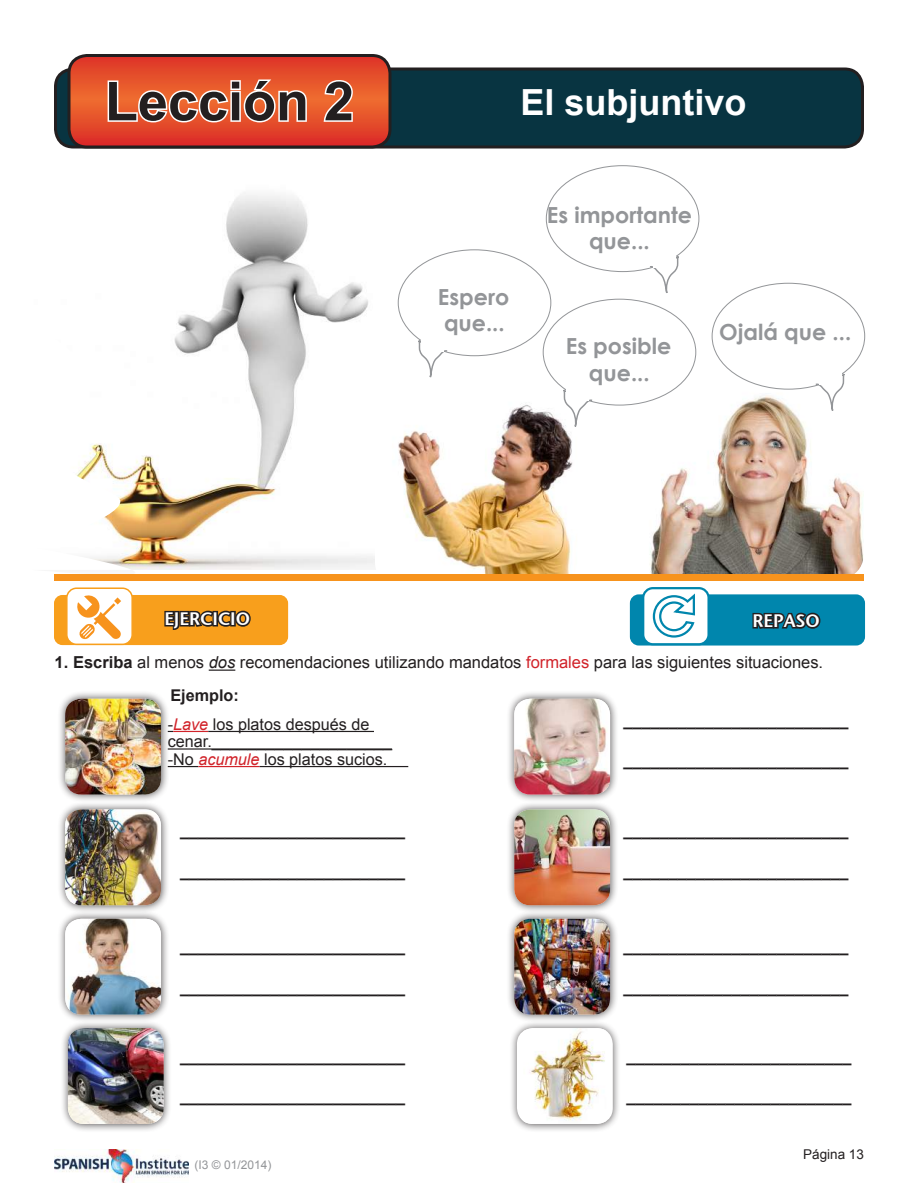
<style>
.page{position:relative;width:918px;height:1188px;background:#fff}
.page>*{position:absolute;margin:0;border:0;box-sizing:border-box;transform-origin:0 0}
.t1{font:700 54px "Arial";color:#231f20}
.t2{font:700 36px "Arial";color:#fff}
.t3{font:700 22.2px/26.5px "Century Gothic";color:#939598;text-align:center}
.t4{font:18px "Stone Sans Sem ITCTT Semi";color:#fff}
.t5{font:16.5px "Arial";color:#231f20}
.t6{font:700 16.2px "Arial";color:#231f20}
.t7{font:16.2px/17.5px "Arial";color:#231f20}
.t8{font:13.5px "Arial";color:#231f20}
.t9{font:12px "Arial";color:#939598}
.s1{font-weight:700}
.s2{font-style:italic}
.s3{color:#d1232a}
.s4{font-style:italic;color:#d1232a}
</style>
<div class="page">
<img style="left:54px;top:1149px;width:135px;height:34px">
<div style="left:56px;top:69px;width:806px;height:78px;background:#083441;border-radius:18px"></div>
<div style="left:54px;top:68px;width:810px;height:80px;border:3px solid #231f20;border-radius:18px"></div>
<div style="left:68px;top:54px;width:324px;height:94px;border:3px solid #231f20;border-radius:18px"></div>
<svg style="left:69px;top:56px;width:321px;height:91px"></svg>
<div style="left:631px;top:596px;width:233px;height:48px;background:#0086ad;border-radius:8px"></div>
<div style="left:630px;top:594px;width:235px;height:52px;border:3px solid #0086ad;border-radius:8px"></div>
<div style="left:643px;top:588px;width:66px;height:56px;background:#fff;border-radius:10px"></div>
<div style="left:642px;top:587px;width:68px;height:58px;border:2px solid #0086ad;border-radius:10px"></div>
<svg style="left:652px;top:593px;width:43px;height:45px"></svg>
<svg style="left:752px;top:612px;width:69px;height:17px"></svg>
<div style="left:55px;top:596px;width:232px;height:48px;background:#f89f1c;border-radius:8px"></div>
<div style="left:54px;top:595px;width:234px;height:50px;border:2px solid #f89f1c;border-radius:8px"></div>
<div style="left:67px;top:588px;width:65px;height:56px;background:#fff;border-radius:10px"></div>
<div style="left:66px;top:587px;width:67px;height:58px;border:2px solid #f89f1c;border-radius:10px"></div>
<svg style="left:164px;top:610px;width:87px;height:20px"></svg>
<svg style="left:77px;top:595px;width:44px;height:45px"></svg>
<hr style="left:173px;top:731px;width:35px;height:1px;background:#d1232a">
<hr style="left:208px;top:731px;width:166px;height:1px;background:#231f20">
<hr style="left:168px;top:748px;width:224px;height:2px;background:#231f20">
<hr style="left:168px;top:766px;width:30px;height:1px;background:#231f20">
<hr style="left:198px;top:766px;width:62px;height:1px;background:#d1232a">
<hr style="left:260px;top:766px;width:148px;height:1px;background:#231f20">
<div style="left:57px;top:691px;width:112px;height:112px;background:#231f20;opacity:.75"></div>
<img style="left:65px;top:699px;width:96px;height:96px">
<div style="left:506px;top:801px;width:112px;height:113px;background:#231f20;opacity:.75"></div>
<img style="left:514px;top:809px;width:96px;height:96px">
<div style="left:57px;top:911px;width:112px;height:112px;background:#231f20;opacity:.75"></div>
<img style="left:65px;top:919px;width:96px;height:96px">
<div style="left:506px;top:691px;width:112px;height:112px;background:#231f20;opacity:.75"></div>
<img style="left:514px;top:699px;width:96px;height:96px">
<div style="left:57px;top:801px;width:112px;height:113px;background:#231f20;opacity:.75"></div>
<img style="left:65px;top:809px;width:96px;height:96px">
<div style="left:506px;top:911px;width:112px;height:112px;background:#231f20;opacity:.75"></div>
<img style="left:514px;top:919px;width:96px;height:96px">
<svg style="left:209px;top:670px;width:26px;height:1px"></svg>
<div style="left:60px;top:1020px;width:112px;height:112px;background:#231f20;opacity:.75"></div>
<img style="left:68px;top:1028px;width:96px;height:96px">
<div style="left:509px;top:1020px;width:112px;height:112px;background:#231f20;opacity:.75"></div>
<div style="left:517px;top:1028px;width:96px;height:96px;background:#fff;border-radius:16px"></div>
<img style="left:523px;top:1028px;width:83px;height:96px">
<img style="left:55px;top:193px;width:320px;height:378px">
<img style="left:398px;top:368px;width:173px;height:206px">
<img style="left:638px;top:382px;width:225px;height:192px">
<svg style="left:417px;top:339px;width:32px;height:112px"></svg>
<div style="left:421px;top:338px;width:22px;height:13px;background:#fff"></div>
<svg style="left:562px;top:389px;width:32px;height:111px"></svg>
<div style="left:566px;top:388px;width:22px;height:13px;background:#fff"></div>
<svg style="left:814px;top:373px;width:32px;height:111px"></svg>
<div style="left:819px;top:372px;width:23px;height:13px;background:#fff"></div>
<svg style="left:648px;top:255px;width:33px;height:67px"></svg>
<div style="left:654px;top:254px;width:22px;height:13px;background:#fff"></div>
<div style="left:54px;top:574px;width:810px;height:6px;background:#f7931d"></div>
<h1 class="t1" style="left:105px;top:66px;width:251px">Lección 2</h1>
<h2 class="t2" style="left:520px;top:78px;width:228px">El subjuntivo</h2>
<h3 class="t3" style="left:438px;top:283px;width:73px;text-align:left">Espero que...</h3>
<h3 class="t3" style="left:547px;top:201px;width:146px">Es importante que...</h3>
<h3 class="t3" style="left:566px;top:332px;width:107px">Es posible que...</h3>
<h3 class="t3" style="left:719px;top:318px;width:134px">Ojalá que ...</h3>
<p class="t4" style="left:164px;top:604px;width:87px">EJERCICIO</p>
<p class="t4" style="left:752px;top:606px;width:69px">REPASO</p>
<p class="t5" style="left:55px;top:652px;width:770px"><span class="s1">1. Escriba</span> al menos <span class="s2">dos</span> recomendaciones utilizando mandatos <span class="s3">formales</span> para las siguientes situaciones.</p>
<p class="t6" style="left:170px;top:685px;width:70px">Ejemplo:</p>
<p class="t7" style="left:168px;top:715px;width:226px">-<span class="s4">Lave</span> los platos después de cenar.____________________ -No <span class="s4">acumule</span> los platos sucios.</p>
<p class="t6" style="left:180px;top:820px;width:227px">_________________________</p>
<p class="t6" style="left:180px;top:861px;width:227px">_________________________</p>
<p class="t6" style="left:180px;top:936px;width:227px">_________________________</p>
<p class="t6" style="left:180px;top:976px;width:227px">_________________________</p>
<p class="t6" style="left:180px;top:1045px;width:227px">_________________________</p>
<p class="t6" style="left:180px;top:1086px;width:227px">_________________________</p>
<p class="t9" style="left:195px;top:1157px;width:78px">(I3 © 01/2014)</p>
<p class="t6" style="left:623px;top:709px;width:227px">_________________________</p>
<p class="t6" style="left:623px;top:750px;width:227px">_________________________</p>
<p class="t6" style="left:623px;top:820px;width:227px">_________________________</p>
<p class="t6" style="left:623px;top:861px;width:227px">_________________________</p>
<p class="t6" style="left:623px;top:936px;width:227px">_________________________</p>
<p class="t6" style="left:623px;top:976px;width:227px">_________________________</p>
<p class="t6" style="left:626px;top:1045px;width:227px">_________________________</p>
<p class="t6" style="left:626px;top:1086px;width:227px">_________________________</p>
<p class="t8" style="left:803px;top:1145px;width:62px">Página 13</p>
</div>
